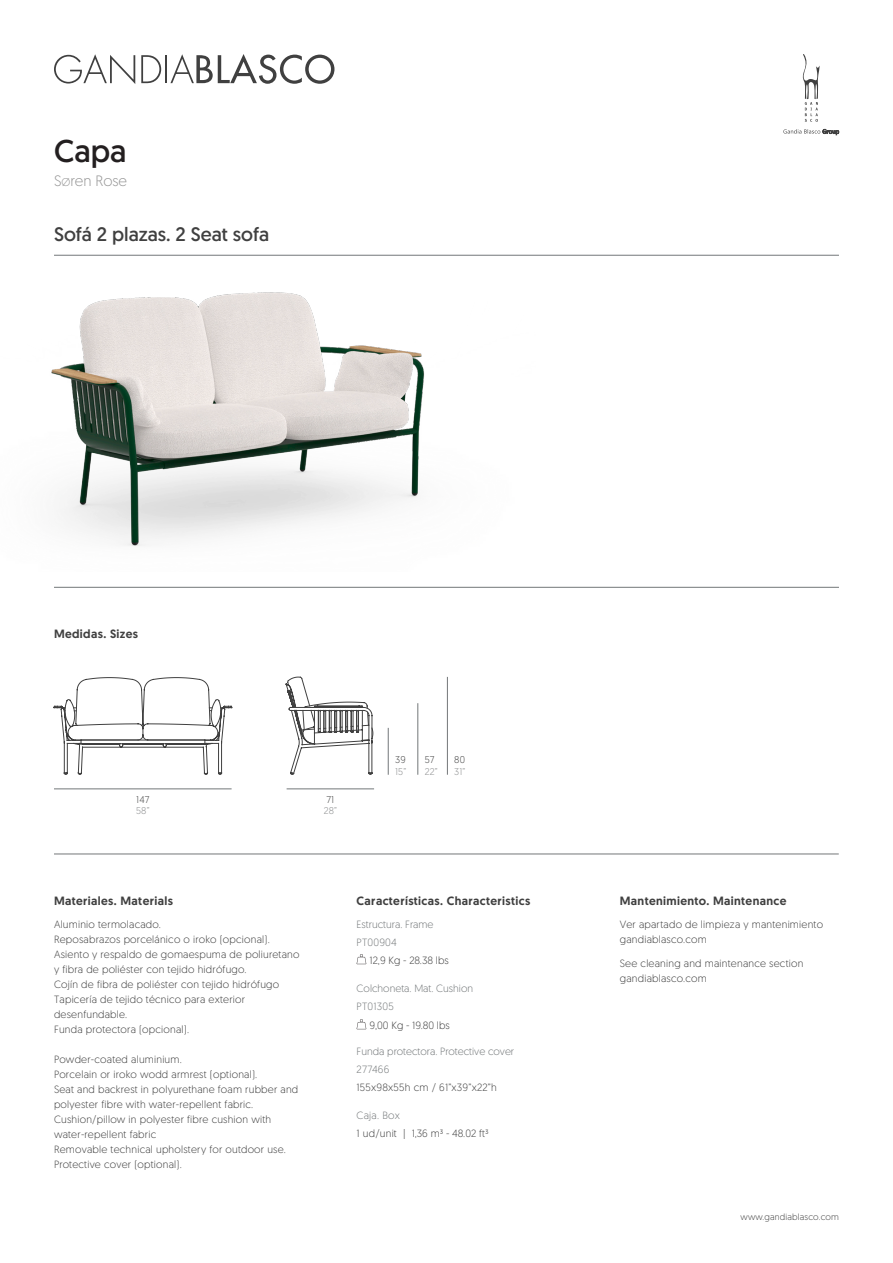
<style>
.page{position:relative;width:893px;height:1263px;background:#fff}
.page>*{position:absolute;margin:0;border:0;box-sizing:border-box;transform-origin:0 0}
.t1{font:31.5px "Geomanist";color:#231f20}
.t2{font:19.5px "Geomanist";color:#404040}
.t3{font:300 15px "Geomanist";color:#959595}
.europa_ingles{font:500 12px "Geomanist";letter-spacing:.03em;color:#404040}
.tabla_titulo_negro{font:300 10.5px/15px "Geomanist";letter-spacing:.02em;color:#404040}
.t4{font:300 10.5px "Geomanist";color:#737779}
.tabla_titulo_negro-2{font:300 10.5px "Geomanist";color:#404040}
.t5{font:300 10.5px "Geomanist";letter-spacing:.02em;color:#737779}
.t6{font:300 9.75px "Geomanist";letter-spacing:.02em;color:#8a8c8d}
.t7{font:300 9.75px "Geomanist";letter-spacing:.02em;color:#404040}
.t8{font:300 9px "Geomanist";letter-spacing:.02em;color:#404040}
.s1{font-size:11.25px}
</style>
<div class="page">
<svg style="left:54px;top:54px;width:81px;height:30px"></svg>
<svg style="left:141px;top:55px;width:20px;height:28px"></svg>
<hr style="left:165px;top:55px;width:2px;height:28px;background:#404040">
<svg style="left:170px;top:54px;width:164px;height:30px"></svg>
<svg style="left:802px;top:54px;width:18px;height:68px"></svg>
<svg style="left:783px;top:129px;width:56px;height:6px"></svg>
<hr style="left:54px;top:255px;width:785px;height:1px;background:#737779">
<img style="left:51px;top:292px;width:374px;height:254px">
<svg style="left:54px;top:677px;width:178px;height:98px"></svg>
<svg style="left:286px;top:677px;width:87px;height:98px"></svg>
<hr style="left:287px;top:789px;width:87px;height:1px;background:#737779">
<hr style="left:388px;top:728px;width:1px;height:47px;background:#737779">
<hr style="left:418px;top:703px;width:1px;height:72px;background:#737779">
<hr style="left:447px;top:677px;width:1px;height:98px;background:#737779">
<hr style="left:54px;top:789px;width:178px;height:1px;background:#737779">
<hr style="left:54px;top:854px;width:785px;height:1px;background:#737779">
<svg style="left:357px;top:954px;width:9px;height:10px"></svg>
<svg style="left:357px;top:1019px;width:9px;height:10px"></svg>
<hr style="left:54px;top:587px;width:785px;height:1px;background:#737779">
<p class="t1" style="left:54px;top:130px;width:74px">Capa</p>
<p class="t3" style="left:54px;top:171px;width:75px">S<span class="s1">Ø</span>ren Rose</p>
<p class="t2" style="left:54px;top:221px;width:217px">Sofá 2 plazas. 2 Seat sofa</p>
<p class="europa_ingles" style="left:54px;top:626px;width:86px">Medidas. Sizes</p>
<p class="t7" style="left:136px;top:793px;width:14px">147</p>
<p class="t6" style="left:136px;top:805px;width:15px">58”</p>
<p class="t7" style="left:326px;top:793px;width:9px">71</p>
<p class="t6" style="left:324px;top:805px;width:15px">28”</p>
<p class="t7" style="left:395px;top:753px;width:12px">39</p>
<p class="t6" style="left:395px;top:765px;width:13px">15”</p>
<p class="t7" style="left:425px;top:753px;width:11px">57</p>
<p class="t6" style="left:425px;top:765px;width:14px">22”</p>
<p class="t7" style="left:454px;top:753px;width:12px">80</p>
<p class="t6" style="left:454px;top:765px;width:13px">31”</p>
<p class="europa_ingles" style="left:357px;top:893px;width:175px">Características. Characteristics</p>
<p class="t4" style="left:357px;top:918px;width:78px">Estructura. Frame</p>
<p class="t5" style="left:357px;top:936px;width:42px">PT00904</p>
<p class="tabla_titulo_negro-2" style="left:369px;top:954px;width:81px">12,9 Kg - 28.38 lbs</p>
<p class="t4" style="left:357px;top:981px;width:118px">Colchoneta. Mat. Cushion</p>
<p class="t5" style="left:357px;top:999px;width:39px">PT01305</p>
<p class="tabla_titulo_negro-2" style="left:369px;top:1019px;width:82px">9,00 Kg - 19.80 lbs</p>
<p class="t4" style="left:357px;top:1045px;width:159px">Funda protectora. Protective cover</p>
<p class="t4" style="left:357px;top:1063px;width:34px">277466</p>
<p class="tabla_titulo_negro" style="left:357px;top:1080px;width:142px">155x98x55h cm / 61”x39”x22”h</p>
<p class="europa_ingles" style="left:54px;top:893px;width:120px">Materiales. Materials</p>
<p class="europa_ingles" style="left:620px;top:893px;width:168px">Mantenimiento. Maintenance</p>
<p class="tabla_titulo_negro" style="left:620px;top:917px;width:205px">Ver apartado de limpieza y mantenimiento</p>
<p class="tabla_titulo_negro" style="left:620px;top:932px;width:88px">gandiablasco.com</p>
<p class="tabla_titulo_negro" style="left:620px;top:956px;width:185px">See cleaning and maintenance section</p>
<p class="tabla_titulo_negro" style="left:620px;top:971px;width:88px">gandiablasco.com</p>
<p class="tabla_titulo_negro" style="left:54px;top:917px;width:108px">Aluminio termolacado.</p>
<p class="tabla_titulo_negro" style="left:54px;top:932px;width:217px">Reposabrazos porcelánico o iroko (opcional).</p>
<p class="tabla_titulo_negro" style="left:54px;top:947px;width:247px">Asiento y respaldo de gomaespuma de poliuretano y fibra de poliéster con tejido hidrófugo.</p>
<p class="tabla_titulo_negro" style="left:54px;top:977px;width:227px">Cojín de fibra de poliéster con tejido hidrófugo</p>
<p class="tabla_titulo_negro" style="left:54px;top:992px;width:193px">Tapicería de tejido técnico para exterior desenfundable.</p>
<p class="tabla_titulo_negro" style="left:54px;top:1022px;width:137px">Funda protectora (opcional).</p>
<p class="tabla_titulo_negro" style="left:54px;top:1052px;width:129px">Powder-coated aluminium.</p>
<p class="tabla_titulo_negro" style="left:54px;top:1067px;width:205px">Porcelain or iroko wodd armrest (optional).</p>
<p class="tabla_titulo_negro" style="left:54px;top:1082px;width:246px">Seat and backrest in polyurethane foam rubber and polyester fibre with water-repellent fabric.</p>
<p class="tabla_titulo_negro" style="left:54px;top:1112px;width:233px">Cushion/pillow in polyester fibre cushion with water-repellent fabric<br>Removable technical upholstery for outdoor use.</p>
<p class="tabla_titulo_negro" style="left:54px;top:1157px;width:129px">Protective cover (optional).</p>
<p class="t4" style="left:357px;top:1108px;width:45px">Caja. Box</p>
<p class="tabla_titulo_negro" style="left:357px;top:1125px;width:134px">1 ud/unit | 1,36 m³ - 48.02 ft³</p>
<p class="t8" style="left:740px;top:1211px;width:100px">www.gandiablasco.com</p>
</div>
